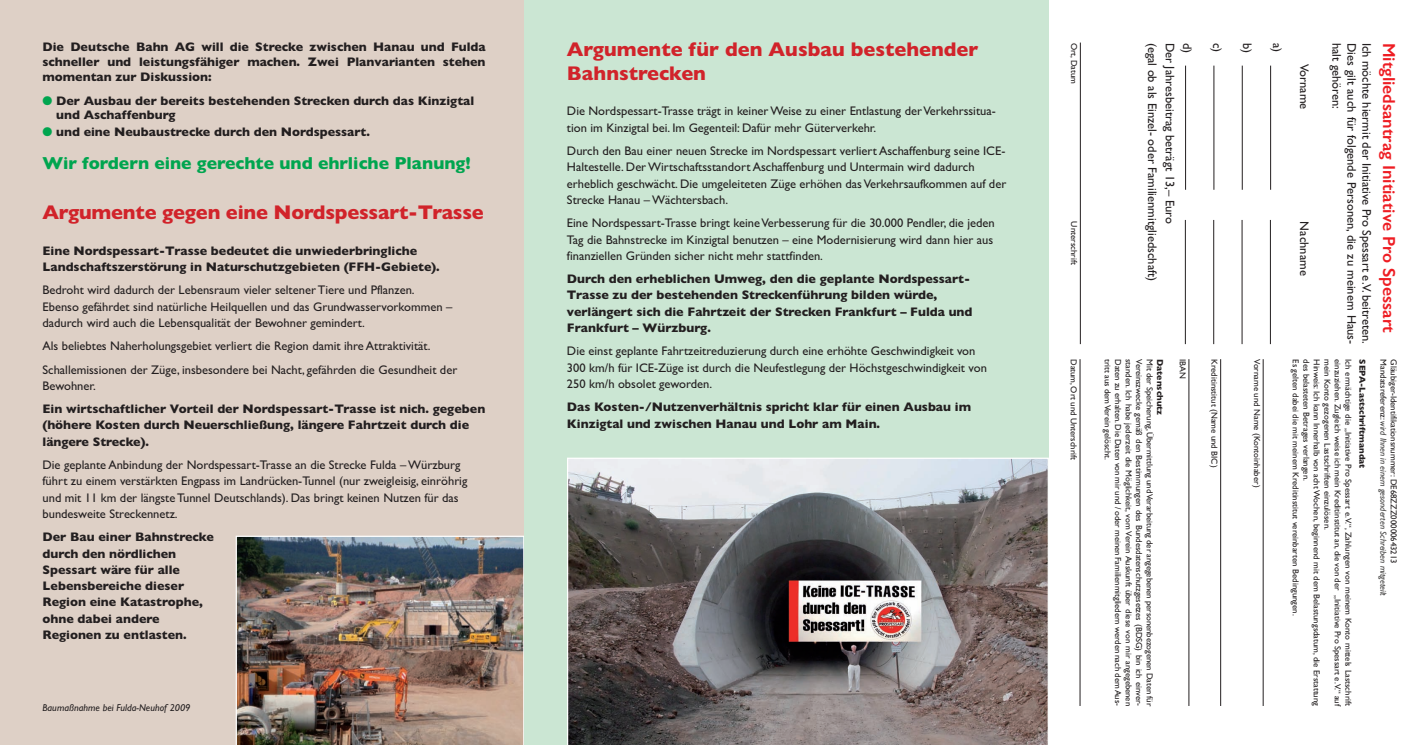
<style>
.page{position:relative;width:1421px;height:745px;background:#fff}
.page>*{position:absolute;margin:0;border:0;box-sizing:border-box;transform-origin:0 0}
.t1{font:700 20px/24px "Gill Sans";color:#d1232a}
.t2{font:700 17.5px "Gill Sans";color:#00a54f}
.t3{font:600 17.5px "Gill Sans";color:#ee1d23}
.t4{font:12.5px/16.2px "Gill Sans";color:#231f20}
.t5{font:700 12.5px/16.2px "Gill Sans";color:#231f20}
.t6{font:italic 10px "Gill Sans";color:#231f20}
.t7{font:8.75px "Gill Sans";color:#231f20}
.t8{font:italic 8.75px "Gill Sans";color:#3b3a39}
.t9{font:700 8.75px "Gill Sans";color:#231f20}
.s1{color:#00a54f}
.s2{font-style:normal;color:#231f20}
</style>
<div class="page">
<hr style="left:1080px;top:43px;width:1px;height:301px;background:#231f20">
<hr style="left:1270px;top:66px;width:1px;height:124px;background:#231f20">
<hr style="left:1270px;top:220px;width:1px;height:124px;background:#231f20">
<hr style="left:1242px;top:66px;width:1px;height:124px;background:#231f20">
<hr style="left:1242px;top:220px;width:1px;height:124px;background:#231f20">
<hr style="left:1213px;top:66px;width:1px;height:124px;background:#231f20">
<hr style="left:1213px;top:220px;width:1px;height:124px;background:#231f20">
<hr style="left:1185px;top:66px;width:1px;height:124px;background:#231f20">
<hr style="left:1185px;top:220px;width:1px;height:124px;background:#231f20">
<div style="left:0;top:0;width:524px;height:744px;background:#ded0c6"></div>
<img style="left:236px;top:535px;width:288px;height:209px">
<div style="left:524px;top:0;width:525px;height:744px;background:#cbe6d3"></div>
<svg style="left:567px;top:457px;width:482px;height:287px;background:#7e7979"></svg>
<hr style="left:1263px;top:359px;width:1px;height:346px;background:#231f20">
<hr style="left:1220px;top:359px;width:1px;height:346px;background:#231f20">
<hr style="left:1188px;top:359px;width:1px;height:346px;background:#231f20">
<hr style="left:1080px;top:359px;width:1px;height:346px;background:#231f20">
<p class="t5" style="left:43px;top:39px;width:445px;line-height:15px;text-align:justify">Die Deutsche Bahn AG will die Strecke zwischen Hanau und Fulda schneller und leistungsfähiger machen. Zwei Planvarianten stehen momentan zur Diskussion:</p>
<p class="t5" style="left:56px;top:93px;width:420px;line-height:14.5px;text-indent:-14px"><span class="s1">●</span> Der Ausbau der bereits bestehenden Strecken durch das Kinzigtal und Aschaffenburg</p>
<p class="t5" style="left:43px;top:124px;width:329px"><span class="s1">●</span> und eine Neubaustrecke durch den Nordspessart.</p>
<h2 class="t2" style="left:43px;top:153px;width:430px">Wir fordern eine gerechte und ehrliche Planung!</h2>
<h1 class="t1" style="left:43px;top:200px;width:443px">Argumente gegen eine Nordspessart-Trasse</h1>
<p class="t5" style="left:43px;top:242px;width:399px">Eine Nordspessart-Trasse bedeutet die unwiederbringliche<br>Landschaftszerstörung in Naturschutzgebieten (FFH-Gebiete).</p>
<p class="t4" style="left:43px;top:281px;width:411px">Bedroht wird dadurch der Lebensraum vieler seltener Tiere und Pflanzen.<br>Ebenso gefährdet sind natürliche Heilquellen und das Grundwasservorkommen – dadurch wird auch die Lebensqualität der Bewohner gemindert.</p>
<p class="t4" style="left:43px;top:334px;width:416px;line-height:23.4px">Als beliebtes Naherholungsgebiet verliert die Region damit ihre Attraktivität.<br>Schallemissionen der Züge, insbesondere bei Nacht, gefährden die Gesundheit der</p>
<p class="t4" style="left:43px;top:377px;width:55px">Bewohner.</p>
<p class="t5" style="left:43px;top:400px;width:444px">Ein wirtschaftlicher Vorteil der Nordspessart-Trasse ist nich. gegeben (höhere Kosten durch Neuerschließung, längere Fahrtzeit durch die längere Strecke).</p>
<p class="t4" style="left:43px;top:456px;width:426px">Die geplante Anbindung der Nordspessart-Trasse an die Strecke Fulda – Würzburg führt zu einem verstärkten Engpass im Landrücken-Tunnel (nur zweigleisig, einröhrig und mit 11 km der längste Tunnel Deutschlands). Das bringt keinen Nutzen für das bundesweite Streckennetz.</p>
<p class="t5" style="left:43px;top:528px;width:173px">Der Bau einer Bahnstrecke durch den nördlichen<br>Spessart wäre für alle<br>Lebensbereiche dieser<br>Region eine Katastrophe, ohne dabei andere<br>Regionen zu entlasten.</p>
<p class="t6" style="left:43px;top:701px;width:149px">Baumaßnahme bei Fulda-Neuhof 2009</p>
<h1 class="t1" style="left:567px;top:37px;width:413px">Argumente für den Ausbau bestehender<br>Bahnstrecken</h1>
<p class="t4" style="left:567px;top:103px;width:430px">Die Nordspessart-Trasse trägt in keiner Weise zu einer Entlastung der Verkehrssitua&shy;tion im Kinzigtal bei. Im Gegenteil: Dafür mehr Güterverkehr.</p>
<p class="t4" style="left:567px;top:142px;width:441px">Durch den Bau einer neuen Strecke im Nordspessart verliert Aschaffenburg seine ICE-Haltestelle. Der Wirtschaftsstandort Aschaffenburg und Untermain wird dadurch erheblich geschwächt. Die umgeleiteten Züge erhöhen das Verkehrsaufkommen auf der Strecke Hanau – Wächtersbach.</p>
<p class="t4" style="left:567px;top:215px;width:429px;text-align:justify">Eine Nordspessart-Trasse bringt keine Verbesserung für die 30.000 Pendler, die jeden Tag die Bahnstrecke im Kinzigtal benutzen – eine Modernisierung wird dann hier aus finanziellen Gründen sicher nicht mehr stattfinden.</p>
<p class="t5" style="left:567px;top:270px;width:407px">Durch den erheblichen Umweg, den die geplante Nordspessart-Trasse zu der bestehenden Streckenführung bilden würde, verlängert sich die Fahrtzeit der Strecken Frankfurt – Fulda und Frankfurt – Würzburg.</p>
<p class="t4" style="left:567px;top:343px;width:421px">Die einst geplante Fahrtzeitreduzierung durch eine erhöhte Geschwindigkeit von<br>300 km/h für ICE-Züge ist durch die Neufestlegung der Höchstgeschwindigkeit von<br>250 km/h obsolet geworden.</p>
<p class="t5" style="left:567px;top:398px;width:406px">Das Kosten-/Nutzenverhältnis spricht klar für einen Ausbau im<br>Kinzigtal und zwischen Hanau und Lohr am Main.</p>
<p class="t7" style="left:1079px;top:43px;width:43px;rotate:90deg">Ort, Datum</p>
<p class="t7" style="left:1079px;top:221px;width:45px;rotate:90deg">Unterschrift</p>
<p class="t4" style="left:1161px;top:43px;width:240px;rotate:90deg">(egal ob als Einzel- oder Familienmitgliedschaft)</p>
<p class="t4" style="left:1178px;top:43px;width:182px;rotate:90deg">Der Jahresbeitrag beträgt 13,– Euro</p>
<p class="t4" style="left:1196px;top:43px;width:12px;rotate:90deg">d)</p>
<p class="t4" style="left:1226px;top:43px;width:11px;rotate:90deg">c)</p>
<p class="t4" style="left:1256px;top:43px;width:12px;rotate:90deg">b)</p>
<p class="t4" style="left:1286px;top:43px;width:11px;rotate:90deg">a)</p>
<p class="t4" style="left:1312px;top:64px;width:47px;rotate:90deg">Vorname</p>
<p class="t4" style="left:1312px;top:221px;width:56px;rotate:90deg">Nachname</p>
<p class="t4" style="left:1345px;top:43px;width:68px;rotate:90deg">halt gehören:</p>
<p class="t4" style="left:1360px;top:43px;width:303px;rotate:90deg">Dies gilt auch für folgende Personen, die zu meinem Haus-</p>
<p class="t4" style="left:1375px;top:43px;width:303px;rotate:90deg">Ich möchte hiermit der Initiative Pro Spessart e.V. beitreten.</p>
<h2 class="t3" style="left:1399px;top:43px;width:291px;rotate:90deg">Mitgliedsantrag Initiative Pro Spessart</h2>
<p class="t7" style="left:1079px;top:359px;width:102px;rotate:90deg">Datum, Ort und Unterschrift</p>
<p class="t7" style="left:1113px;top:359px;width:102px;rotate:90deg">tritt aus dem Verein gelöscht.</p>
<p class="t7" style="left:1123px;top:359px;width:348px;rotate:90deg">Daten zu erhalten. Die Daten von mir und / oder meinen Familienmitgliedern werden nach dem Aus-</p>
<p class="t7" style="left:1134px;top:359px;width:348px;rotate:90deg">standen. Ich habe jederzeit die Möglichkeit, vom Verein Auskunft über diese von mir angegebenen</p>
<p class="t7" style="left:1144px;top:359px;width:348px;rotate:90deg">Vereinszwecke gemäß den Bestimmungen des Bundesdatenschutzgesetzes (BDSG) bin ich einver-</p>
<p class="t7" style="left:1155px;top:359px;width:348px;rotate:90deg">Mit der Speicherung, Übermittlung und Verarbeitung der angegebenen personenbezogenen Daten für</p>
<p class="t9" style="left:1165px;top:359px;width:57px;rotate:90deg">Datenschutz</p>
<p class="t7" style="left:1188px;top:359px;width:21px;rotate:90deg">IBAN</p>
<p class="t7" style="left:1220px;top:359px;width:110px;rotate:90deg">Kreditinstitut (Name und BIC)</p>
<p class="t7" style="left:1262px;top:359px;width:130px;rotate:90deg">Vorname und Name (Kontoinhaber)</p>
<p class="t7" style="left:1301px;top:359px;width:258px;rotate:90deg">Es gelten dabei die mit meinem Kreditinstitut vereinbarten Bedingungen.</p>
<p class="t7" style="left:1311px;top:359px;width:123px;rotate:90deg">des belasteten Betrages verlangen.</p>
<p class="t7" style="left:1322px;top:359px;width:348px;rotate:90deg">Hinweis: Ich kann Innerhalb von acht Wochen, beginnend mit dem Belastungsdatum, die Erstattung</p>
<p class="t7" style="left:1332px;top:359px;width:172px;rotate:90deg">mein Konto gezogenen Lastschriften einzulösen.</p>
<p class="t7" style="left:1343px;top:359px;width:348px;rotate:90deg">einzuziehen. Zugleich weise ich mein Kreditinstitut an, die von der „Initiative Pro Spessart e.V.“ auf</p>
<p class="t7" style="left:1353px;top:359px;width:348px;rotate:90deg">Ich ermächtige die „Initiative Pro Spessart e.V.“, Zahlungen von meinem Konto mittels Lastschrift</p>
<p class="t9" style="left:1367px;top:359px;width:111px;rotate:90deg">SEPA-Lastschriftmandat</p>
<p class="t8" style="left:1388px;top:359px;width:238px;rotate:90deg"><span class="s2">Mandatsreferenz:</span> wird Ihnen in einem gesonderten Schreiben mitgeteilt</p>
<p class="t7" style="left:1399px;top:359px;width:206px;rotate:90deg">Gläubiger-Identifikationsnummer: DE68ZZZ00000643213</p>
</div>
